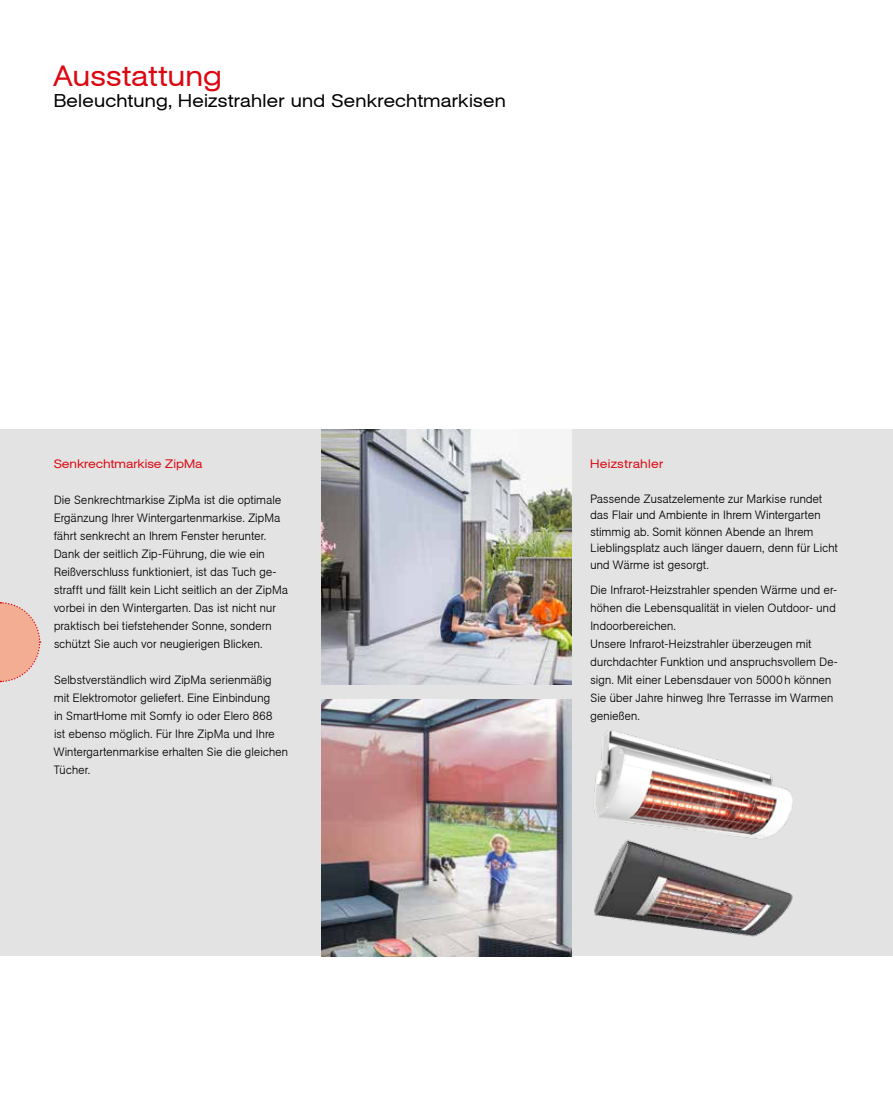
<style>
.page{position:relative;width:893px;height:1106px;background:#fff}
.page>*{position:absolute;margin:0;border:0;box-sizing:border-box;transform-origin:0 0}
.t1{font:28.5px "Agba Extended Normal";letter-spacing:.025em;color:#db0812}
.t2{font:18px "Agba Extended Normal";letter-spacing:.025em;color:#000}
.t3{font:700 12px/18px "Agba Small";letter-spacing:.01em;color:#000}
.t4{font:12px "Agba Extended Normal";letter-spacing:.025em;color:#db0812}
</style>
<div class="page">
<div style="left:0;top:429px;width:893px;height:527px;background:#e4e3e3"></div>
<img style="left:322px;top:699px;width:249px;height:257px">
<img style="left:594px;top:730px;width:199px;height:101px">
<img style="left:594px;top:831px;width:199px;height:106px">
<img style="left:322px;top:429px;width:249px;height:256px">
<svg style="left:0;top:602px;width:41px;height:81px"></svg>
<h1 class="t1" style="left:54px;top:65px;width:170px">Ausstattung</h1>
<h2 class="t2" style="left:54px;top:94px;width:453px">Beleuchtung, Heizstrahler und Senkrechtmarkisen</h2>
<p class="t4" style="left:54px;top:459px;width:150px">Senkrechtmarkise ZipMa</p>
<p class="t3" style="left:54px;top:491px;width:236px">Die Senkrechtmarkise ZipMa ist die optimale Ergänzung Ihrer Wintergartenmarkise. ZipMa fährt senkrecht an Ihrem Fenster herunter.<br>Dank der seitlich Zip-Führung, die wie ein Reißverschluss funktioniert, ist das Tuch ge&shy;strafft und fällt kein Licht seitlich an der ZipMa vorbei in den Wintergarten. Das ist nicht nur praktisch bei tiefstehender Sonne, sondern schützt Sie auch vor neugierigen Blicken.</p>
<p class="t3" style="left:54px;top:671px;width:236px">Selbstverständlich wird ZipMa serienmäßig mit Elektromotor geliefert. Eine Einbindung<br>in SmartHome mit Somfy io oder Elero 868<br>ist ebenso möglich. Für Ihre ZipMa und Ihre Wintergartenmarkise erhalten Sie die gleichen Tücher.</p>
<p class="t4" style="left:590px;top:459px;width:74px">Heizstrahler</p>
<p class="t3" style="left:590px;top:490px;width:249px;line-height:16.5px">Passende Zusatzelemente zur Markise rundet das Flair und Ambiente in Ihrem Wintergarten stimmig ab. Somit können Abende an Ihrem Lieblingsplatz auch länger dauern, denn für Licht und Wärme ist gesorgt.</p>
<p class="t3" style="left:590px;top:581px;width:249px">Die Infrarot-Heizstrahler spenden Wärme und er&shy;höhen die Lebensqualität in vielen Outdoor- und Indoorbereichen.<br>Unsere Infrarot-Heizstrahler überzeugen mit durchdachter Funktion und anspruchsvollem De&shy;sign. Mit einer Lebensdauer von 5000 h können Sie über Jahre hinweg Ihre Terrasse im Warmen genießen.</p>
</div>
